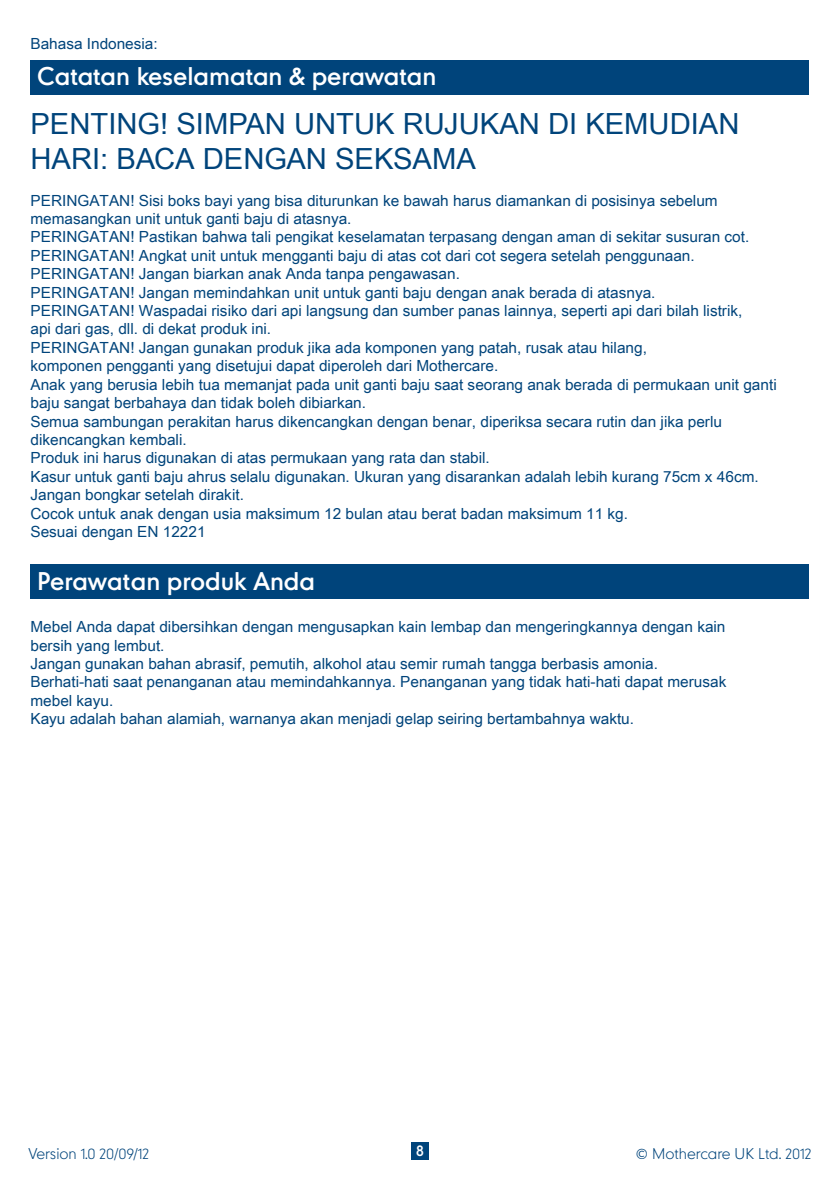
<style>
.page{position:relative;width:840px;height:1191px;background:#fff}
.page>*{position:absolute;margin:0;border:0;box-sizing:border-box;transform-origin:0 0}
.t1{font:29.2px/35px "Arial Unicode MS";color:#00447b}
.t2{font:23px "Mothercare";color:#fff}
.t3{font:15.4px/18.4px "Arial Unicode MS";color:#00447b}
.t4{font:100 14px "Mothercare";color:#00447b}
.t5{font:14px "Mothercare";color:#fff}
</style>
<div class="page">
<div style="left:411px;top:1142px;width:17px;height:17px;background:#00447b"></div>
<div style="left:30px;top:60px;width:778px;height:35px;background:#00447b"></div>
<div style="left:30px;top:564px;width:778px;height:35px;background:#00447b"></div>
<p class="t3" style="left:30px;top:34px;width:129px">Bahasa Indonesia:</p>
<h2 class="t2" style="left:37px;top:60px;width:400px">Catatan keselamatan &amp; perawatan</h2>
<h1 class="t1" style="left:30px;top:105px;width:710px">PENTING! SIMPAN UNTUK RUJUKAN DI KEMUDIAN<br>HARI: BACA DENGAN SEKSAMA</h1>
<p class="t3" style="left:30px;top:191px;width:747px">PERINGATAN! Sisi boks bayi yang bisa diturunkan ke bawah harus diamankan di posisinya sebelum memasangkan unit untuk ganti baju di atasnya.<br>PERINGATAN! Pastikan bahwa tali pengikat keselamatan terpasang dengan aman di sekitar susuran cot.<br>PERINGATAN! Angkat unit untuk mengganti baju di atas cot dari cot segera setelah penggunaan.<br>PERINGATAN! Jangan biarkan anak Anda tanpa pengawasan.<br>PERINGATAN! Jangan memindahkan unit untuk ganti baju dengan anak berada di atasnya.<br>PERINGATAN! Waspadai risiko dari api langsung dan sumber panas lainnya, seperti api dari bilah listrik,<br>api dari gas, dll. di dekat produk ini.<br>PERINGATAN! Jangan gunakan produk jika ada komponen yang patah, rusak atau hilang,<br>komponen pengganti yang disetujui dapat diperoleh dari Mothercare.<br>Anak yang berusia lebih tua memanjat pada unit ganti baju saat seorang anak berada di permukaan unit ganti baju sangat berbahaya dan tidak boleh dibiarkan.<br>Semua sambungan perakitan harus dikencangkan dengan benar, diperiksa secara rutin dan jika perlu dikencangkan kembali.<br>Produk ini harus digunakan di atas permukaan yang rata dan stabil.<br>Kasur untuk ganti baju ahrus selalu digunakan. Ukuran yang disarankan adalah lebih kurang 75cm x 46cm.<br>Jangan bongkar setelah dirakit.<br>Cocok untuk anak dengan usia maksimum 12 bulan atau berat badan maksimum 11 kg.<br>Sesuai dengan EN 12221</p>
<h2 class="t2" style="left:37px;top:565px;width:279px">Perawatan produk Anda</h2>
<p class="t3" style="left:30px;top:617px;width:697px">Mebel Anda dapat dibersihkan dengan mengusapkan kain lembap dan mengeringkannya dengan kain bersih yang lembut.<br>Jangan gunakan bahan abrasif, pemutih, alkohol atau semir rumah tangga berbasis amonia.<br>Berhati-hati saat penanganan atau memindahkannya. Penanganan yang tidak hati-hati dapat merusak mebel kayu.<br>Kayu adalah bahan alamiah, warnanya akan menjadi gelap seiring bertambahnya waktu.</p>
<p class="t4" style="left:28px;top:1144px;width:122px">Version 1.0 20/09/12</p>
<p class="t5" style="left:416px;top:1141px;width:9px">8</p>
<p class="t4" style="left:635px;top:1144px;width:177px">© Mothercare UK Ltd. 2012</p>
</div>
